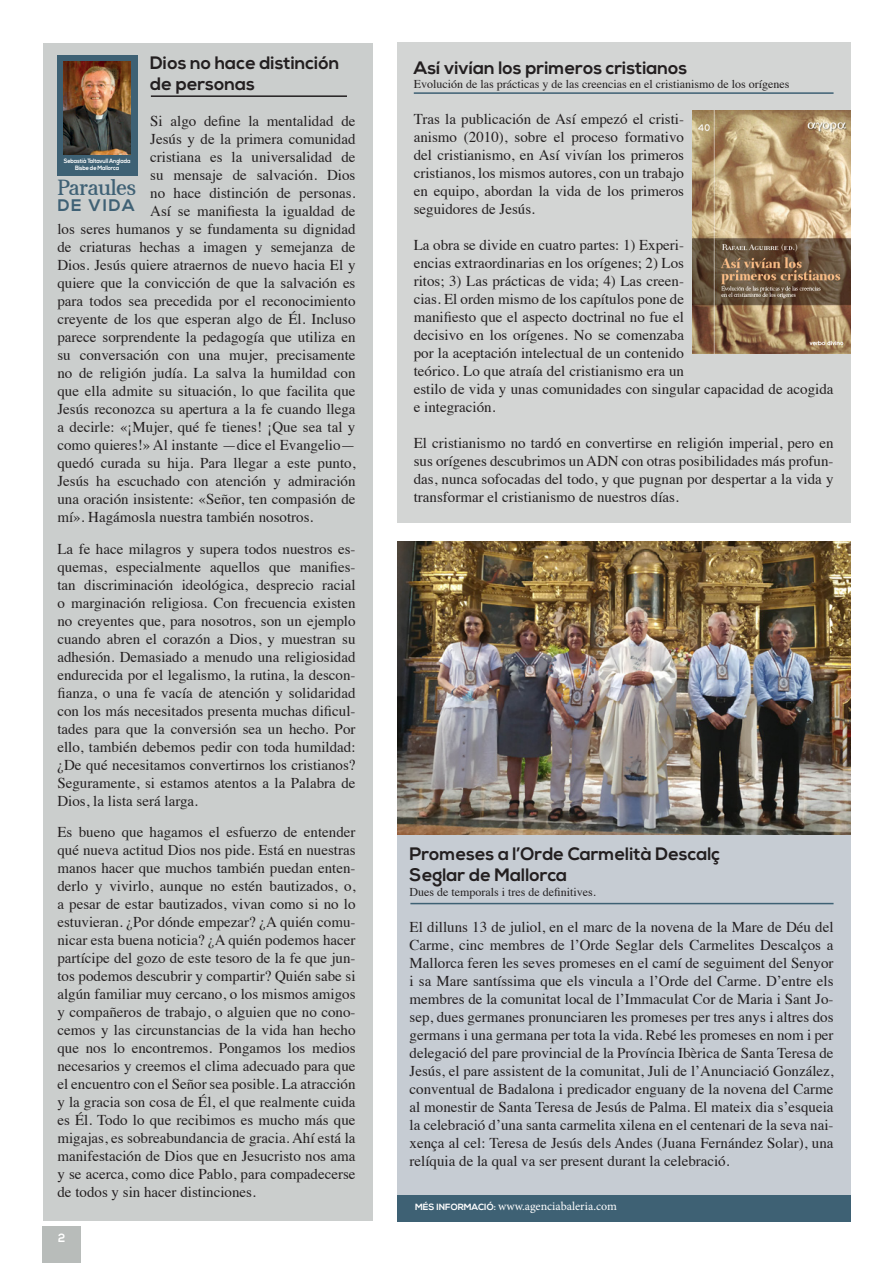
<style>
.page{position:relative;width:893px;height:1263px;background:#fff}
.page>*{position:absolute;margin:0;border:0;box-sizing:border-box;transform-origin:0 0}
.t1{font:22.35px "Aver";letter-spacing:-.02em;color:#3f6175}
.TITULO_NOTICIA{font:700 18px/21.6px "Nexa";color:#231f20}
.t2{font:700 16.8px "Nexa";letter-spacing:.1em;color:#3f6175}
.TEXTO_NOTICIAS{font:15px/18px "Times";color:#231f20;text-align:justify}
.SUB_TITULO{font:12px "Times";color:#231f20}
.t3{font:12px "Minion Pro";color:#fff}
.t4{font:700 12px "Nexa";color:#fff;scale:.9 1}
.t5{font:700 6.3px "Nexa";letter-spacing:-.02em;color:#fff;scale:.89 1}
.s1{font-family:"Nexa";font-weight:700;font-size:9px}
</style>
<div class="page">
<div style="left:43px;top:1227px;width:38px;height:36px;background:#b8bcba"></div>
<div style="left:43px;top:43px;width:329px;height:1177px;background:#cbcecd"></div>
<hr style="left:151px;top:95px;width:196px;height:2px;background:#231f20">
<div style="left:57px;top:55px;width:81px;height:121px;background:#3e6174"></div>
<img style="left:64px;top:62px;width:67px;height:92px">
<div style="left:397px;top:43px;width:453px;height:480px;background:#d3d5d4"></div>
<hr style="left:414px;top:92px;width:419px;height:2px;background:#3e6174">
<img style="left:693px;top:111px;width:157px;height:243px">
<div style="left:397px;top:669px;width:453px;height:539px;background:#c6ccd3"></div>
<hr style="left:410px;top:903px;width:423px;height:1px;background:#3e6174">
<div style="left:397px;top:1195px;width:453px;height:26px;background:#3e6174"></div>
<img style="left:398px;top:541px;width:452px;height:294px">
<p class="TITULO_NOTICIA" style="left:150px;top:52px;width:191px">Dios no hace distinción de personas</p>
<p class="TEXTO_NOTICIAS" style="left:150px;top:111px;width:207px">Si algo define la mentalidad de</p>
<p class="TEXTO_NOTICIAS" style="left:150px;top:129px;width:207px">Jesús y de la primera comunidad</p>
<p class="TEXTO_NOTICIAS" style="left:150px;top:147px;width:207px">cristiana es la universalidad de</p>
<p class="TEXTO_NOTICIAS" style="left:150px;top:165px;width:207px">su mensaje de salvación. Dios</p>
<p class="TEXTO_NOTICIAS" style="left:150px;top:183px;width:207px">no hace distinción de personas.</p>
<p class="TEXTO_NOTICIAS" style="left:150px;top:201px;width:207px">Así se manifiesta la igualdad de</p>
<p class="TEXTO_NOTICIAS" style="left:57px;top:219px;width:300px">los seres humanos y se fundamenta su dignidad</p>
<p class="TEXTO_NOTICIAS" style="left:57px;top:237px;width:299px">de criaturas hechas a imagen y semejanza de</p>
<p class="TEXTO_NOTICIAS" style="left:57px;top:255px;width:299px">Dios. Jesús quiere atraernos de nuevo hacia El y</p>
<p class="TEXTO_NOTICIAS" style="left:57px;top:273px;width:299px">quiere que la convicción de que la salvación es</p>
<p class="TEXTO_NOTICIAS" style="left:57px;top:291px;width:300px">para todos sea precedida por el reconocimiento</p>
<p class="TEXTO_NOTICIAS" style="left:57px;top:309px;width:299px">creyente de los que esperan algo de Él. Incluso</p>
<p class="TEXTO_NOTICIAS" style="left:57px;top:327px;width:299px">parece sorprendente la pedagogía que utiliza en</p>
<p class="TEXTO_NOTICIAS" style="left:57px;top:345px;width:300px">su conversación con una mujer, precisamente</p>
<p class="TEXTO_NOTICIAS" style="left:57px;top:363px;width:299px">no de religión judía. La salva la humildad con</p>
<p class="TEXTO_NOTICIAS" style="left:57px;top:381px;width:299px">que ella admite su situación, lo que facilita que</p>
<p class="TEXTO_NOTICIAS" style="left:57px;top:399px;width:300px">Jesús reconozca su apertura a la fe cuando llega</p>
<p class="TEXTO_NOTICIAS" style="left:57px;top:417px;width:299px">a decirle: «¡Mujer, qué fe tienes! ¡Que sea tal y</p>
<p class="TEXTO_NOTICIAS" style="left:57px;top:435px;width:300px">como quieres!» Al instante —dice el Evangelio—</p>
<p class="TEXTO_NOTICIAS" style="left:57px;top:453px;width:299px">quedó curada su hija. Para llegar a este punto,</p>
<p class="TEXTO_NOTICIAS" style="left:57px;top:471px;width:300px">Jesús ha escuchado con atención y admiración</p>
<p class="TEXTO_NOTICIAS" style="left:57px;top:489px;width:299px">una oración insistente: «Señor, ten compasión de</p>
<p class="TEXTO_NOTICIAS" style="left:57px;top:507px;width:257px">mí». Hagámosla nuestra también nosotros.</p>
<p class="TEXTO_NOTICIAS" style="left:57px;top:538px;width:300px">La fe hace milagros y supera todos nuestros es&shy;quemas, especialmente aquellos que manifies&shy;tan discriminación ideológica, desprecio racial o marginación religiosa. Con frecuencia existen no creyentes que, para nosotros, son un ejemplo cuando abren el corazón a Dios, y muestran su adhesión. Demasiado a menudo una religiosidad endurecida por el legalismo, la rutina, la descon&shy;fianza, o una fe vacía de atención y solidaridad con los más necesitados presenta muchas dificul&shy;tades para que la conversión sea un hecho. Por ello, también debemos pedir con toda humildad: ¿De qué necesitamos convertirnos los cristianos?<br>Seguramente, si estamos atentos a la Palabra de Dios, la lista será larga.</p>
<p class="TEXTO_NOTICIAS" style="left:57px;top:822px;width:300px">Es bueno que hagamos el esfuerzo de entender qué nueva actitud Dios nos pide. Está en nuestras manos hacer que muchos también puedan enten&shy;derlo y vivirlo, aunque no estén bautizados, o, a pesar de estar bautizados, vivan como si no lo estuvieran. ¿Por dónde empezar? ¿A quién comu&shy;nicar esta buena noticia? ¿A quién podemos hacer partícipe del gozo de este tesoro de la fe que jun&shy;tos podemos descubrir y compartir? Quién sabe si algún familiar muy cercano, o los mismos amigos y compañeros de trabajo, o alguien que no cono&shy;cemos y las circunstancias de la vida han hecho que nos lo encontremos. Pongamos los medios necesarios y creemos el clima adecuado para que el encuentro con el Señor sea posible. La atracción y la gracia son cosa de Él, el que realmente cuida es Él. Todo lo que recibimos es mucho más que migajas, es sobreabundancia de gracia. Ahí está la manifestación de Dios que en Jesucristo nos ama y se acerca, como dice Pablo, para compadecerse de todos y sin hacer distinciones.</p>
<p class="t5" style="left:64px;top:157px;width:76px">Sebastià Taltavull Anglada</p>
<p class="t5" style="left:75px;top:164px;width:51px">Bisbe de Mallorca</p>
<p class="t1" style="left:57px;top:175px;width:80px">Paraules</p>
<p class="t2" style="left:58px;top:196px;width:78px">DE VIDA</p>
<p class="t4" style="left:58px;top:1230px;width:9px">2</p>
<p class="TITULO_NOTICIA" style="left:414px;top:58px;width:275px">Así vivían los primeros cristianos</p>
<p class="SUB_TITULO" style="left:414px;top:73px;width:377px">Evolución de las prácticas y de las creencias en el cristianismo de los orígenes</p>
<p class="TEXTO_NOTICIAS" style="left:414px;top:109px;width:272px">Tras la publicación de Así empezó el cristi&shy;anismo (2010), sobre el proceso formativo del cristianismo, en Así vivían los primeros cristianos, los mismos autores, con un trabajo en equipo, abordan la vida de los primeros seguidores de Jesús.</p>
<p class="TEXTO_NOTICIAS" style="left:414px;top:235px;width:421px;text-align:left">La obra se divide en cuatro partes: 1) Experi-<br>encias extraordinarias en los orígenes; 2) Los<br>ritos; 3) Las prácticas de vida; 4) Las creen-<br>cias. El orden mismo de los capítulos pone de<br>manifiesto que el aspecto doctrinal no fue el<br>decisivo en los orígenes. No se comenzaba<br>por la aceptación intelectual de un contenido<br>teórico. Lo que atraía del cristianismo era un<br>estilo de vida y unas comunidades con singular capacidad de acogida e integración.</p>
<p class="TEXTO_NOTICIAS" style="left:414px;top:433px;width:421px">El cristianismo no tardó en convertirse en religión imperial, pero en sus orígenes descubrimos un ADN con otras posibilidades más profun&shy;das, nunca sofocadas del todo, y que pugnan por despertar a la vida y transformar el cristianismo de nuestros días.</p>
<p class="TITULO_NOTICIA" style="left:410px;top:843px;width:312px">Promeses a l’Orde Carmelità Descalç</p>
<p class="TITULO_NOTICIA" style="left:410px;top:865px;width:159px">Seglar de Mallorca</p>
<p class="SUB_TITULO" style="left:410px;top:880px;width:188px">Dues de temporals i tres de definitives.</p>
<p class="TEXTO_NOTICIAS" style="left:410px;top:916px;width:425px">El dilluns 13 de juliol, en el marc de la novena de la Mare de Déu del Carme, cinc membres de l’Orde Seglar dels Carmelites Descalços a Mallorca feren les seves promeses en el camí de seguiment del Senyor i sa Mare santíssima que els vincula a l’Orde del Carme. D’entre els membres de la comunitat local de l’Immaculat Cor de Maria i Sant Jo&shy;sep, dues germanes pronunciaren les promeses per tres anys i altres dos germans i una germana per tota la vida. Rebé les promeses en nom i per delegació del pare provincial de la Província Ibèrica de Santa Teresa de Jesús, el pare assistent de la comunitat, Juli de l’Anunciació González, conventual de Badalona i predicador enguany de la novena del Carme al monestir de Santa Teresa de Jesús de Palma. El mateix dia s’esqueia la celebració d’una santa carmelita xilena en el centenari de la seva nai&shy;xença al cel: Teresa de Jesús dels Andes (Juana Fernández Solar), una relíquia de la qual va ser present durant la celebració.</p>
<p class="t3" style="left:415px;top:1198px;width:203px"><span class="s1">MÉS INFORMACIÓ:</span> www.agenciabaleria.com</p>
</div>
